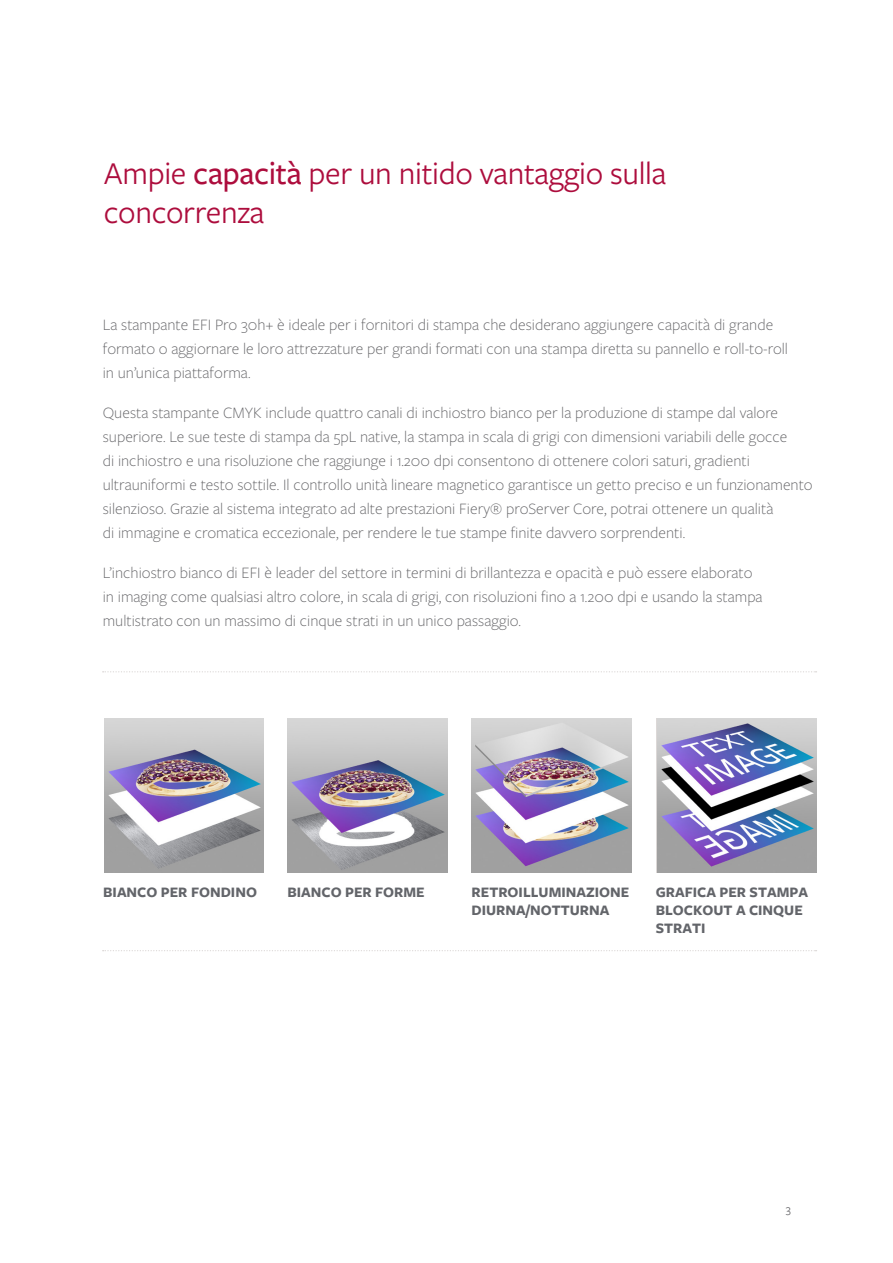
<style>
.page{position:relative;width:893px;height:1263px;background:#fff}
.page>*{position:absolute;margin:0;border:0;box-sizing:border-box;transform-origin:0 0}
.H2_22pt_1945_RED{font:33px/39px "Freight Sans Pro";letter-spacing:-.01em;color:#ad0d3d}
.Body_11pt_75__Black{font:300 16.5px/24px "Freight Sans Pro";color:#636366}
.Intro_Text_12pt_75__Black{font:700 15px/18px "Freight Sans Pro";color:#63656a}
.t1{font:12px "Freight Sans Pro";color:#636366}
.s1{font-weight:500}
</style>
<div class="page">
<img style="left:104px;top:719px;width:160px;height:154px">
<img style="left:287px;top:719px;width:160px;height:154px">
<img style="left:472px;top:719px;width:159px;height:154px">
<img style="left:657px;top:719px;width:159px;height:154px">
<svg style="left:103px;top:671px;width:713px;height:1px"></svg>
<svg style="left:103px;top:950px;width:713px;height:1px"></svg>
<p class="H2_22pt_1945_RED" style="left:104px;top:153px;width:564px">Ampie <span class="s1">capacità</span> per un nitido vantaggio sulla concorrenza</p>
<p class="Body_11pt_75__Black" style="left:103px;top:311px;width:687px">La stampante EFI Pro 30h+ è ideale per i fornitori di stampa che desiderano aggiungere capacità di grande formato o aggiornare le loro attrezzature per grandi formati con una stampa diretta su pannello e roll-to-roll in un’unica piattaforma.</p>
<p class="Body_11pt_75__Black" style="left:103px;top:400px;width:711px">Questa stampante CMYK include quattro canali di inchiostro bianco per la produzione di stampe dal valore superiore. Le sue teste di stampa da 5pL native, la stampa in scala di grigi con dimensioni variabili delle gocce<br>di inchiostro e una risoluzione che raggiunge i 1.200 dpi consentono di ottenere colori saturi, gradienti ultrauniformi e testo sottile. Il controllo unità lineare magnetico garantisce un getto preciso e un funzionamento silenzioso. Grazie al sistema integrato ad alte prestazioni Fiery® proServer Core, potrai ottenere un qualità<br>di immagine e cromatica eccezionale, per rendere le tue stampe finite davvero sorprendenti.</p>
<p class="Body_11pt_75__Black" style="left:103px;top:560px;width:661px">L’inchiostro bianco di EFI è leader del settore in termini di brillantezza e opacità e può essere elaborato in imaging come qualsiasi altro colore, in scala di grigi, con risoluzioni fino a 1.200 dpi e usando la stampa multistrato con un massimo di cinque strati in un unico passaggio.</p>
<p class="Intro_Text_12pt_75__Black" style="left:103px;top:883px;width:155px">BIANCO PER FONDINO</p>
<p class="Intro_Text_12pt_75__Black" style="left:287px;top:883px;width:139px">BIANCO PER FORME</p>
<p class="Intro_Text_12pt_75__Black" style="left:472px;top:883px;width:159px">RETROILLUMINAZIONE<br>DIURNA/NOTTURNA</p>
<p class="Intro_Text_12pt_75__Black" style="left:656px;top:883px;width:154px">GRAFICA PER STAMPA<br>BLOCKOUT A CINQUE<br>STRATI</p>
<p class="t1" style="left:786px;top:1201px;width:7px">3</p>
</div>
